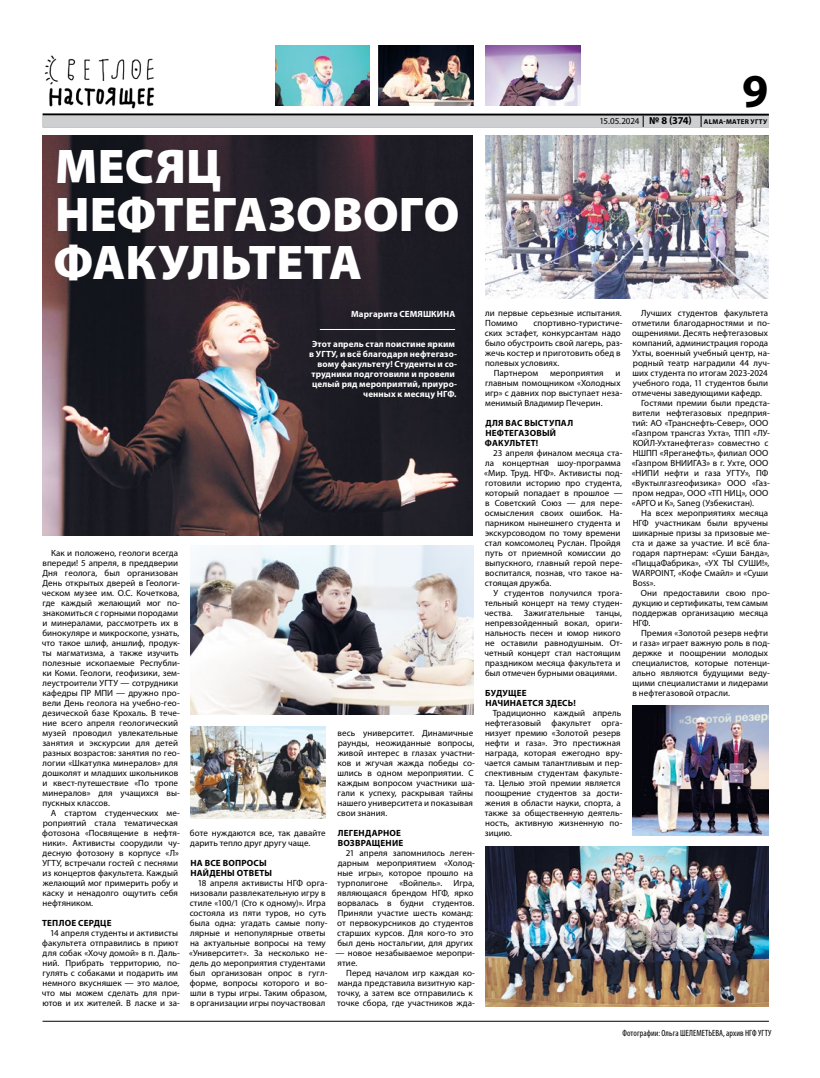
<style>
.page{position:relative;width:820px;height:1078px;background:#fff}
.page>*{position:absolute;margin:0;border:0;box-sizing:border-box;transform-origin:0 0}
.t1{font:900 48.9px/47.6px "Myriad Pro";letter-spacing:.005em;color:#fff}
.t2{font:700 47.4px "Myriad Pro";color:#000}
.t3{font:9px/10px "Myriad Pro";letter-spacing:.005em;color:#000}
.t4{font:700 9px/10px "Myriad Pro";letter-spacing:.01em;color:#fff;text-align:right}
.t5{font:700 9px/10px "Myriad Pro";letter-spacing:.025em;color:#000}
.t6{font:condensed 9px "Myriad Pro";letter-spacing:.005em;color:#000}
.t7{font:700 7px "Myriad Pro";letter-spacing:.04em;color:#000}
.s1{font-weight:400;font-size:9px}
.s2{font-size:10.5px}
</style>
<div class="page">
<hr style="left:43px;top:113px;width:725px;height:3px;background:#000">
<div style="left:43px;top:116px;width:725px;height:11px;background:#cdcfd0"></div>
<hr style="left:43px;top:1020px;width:725px;height:1px;background:#000">
<img style="left:44px;top:55px;width:111px;height:54px">
<img style="left:43px;top:135px;width:429px;height:400px">
<img style="left:485px;top:846px;width:283px;height:159px">
<img style="left:190px;top:545px;width:283px;height:169px">
<img style="left:485px;top:135px;width:282px;height:163px">
<img style="left:190px;top:726px;width:135px;height:91px">
<img style="left:632px;top:705px;width:135px;height:130px">
<img style="left:378px;top:45px;width:95px;height:60px">
<img style="left:485px;top:45px;width:95px;height:60px">
<img style="left:275px;top:45px;width:94px;height:60px">
<hr style="left:320px;top:329px;width:135px;height:1px;background:#fff">
<h1 class="t1" style="left:53px;top:144px;width:407px">МЕСЯЦ<br>НЕФТЕГАЗОВОГО<br>ФАКУЛЬТЕТА</h1>
<h2 class="t2" style="left:741px;top:60px;width:28px">9</h2>
<p class="t7" style="left:599px;top:117px;width:169px"><span class="s1">15.05.2024</span> <span class="s2">№ 8 (374)</span> ALMA-MATER УГТУ</p>
<p class="t4" style="left:351px;top:309px;width:105px">Маргарита СЕМЯШКИНА</p>
<p class="t4" style="left:309px;top:339px;width:149px">Этот апрель стал поистине ярким в УГТУ, и всё благодаря нефтегазо&shy;вому факультету! Студенты и со&shy;трудники подготовили и провели целый ряд мероприятий, приуро&shy;ченных к месяцу НГФ.</p>
<p class="t3" style="left:42px;top:547px;width:139px;text-indent:9px">Как и положено, геологи всегда впереди! 5 апреля, в преддверии<br>Дня геолога, был организован<br>День открытых дверей в Геологи&shy;ческом музее им. О.С. Кочеткова, где каждый желающий мог по&shy;знакомиться с горными породами и минералами, рассмотреть их в бинокуляре и микроскопе, узнать, что такое шлиф, аншлиф, продук&shy;ты магматизма, а также изучить полезные ископаемые Республи&shy;ки Коми. Геологи, геофизики, зем&shy;леустроители УГТУ — сотрудники кафедры ПР МПИ — дружно про&shy;вели День геолога на учебно-гео&shy;дезической базе Крохаль. В тече&shy;ние всего апреля геологический музей проводил увлекательные занятия и экскурсии для детей разных возрастов: занятия по гео&shy;логии «Шкатулка минералов» для дошколят и младших школьников и квест-путешествие «По тропе минералов» для учащихся вы&shy;пускных классов.</p>
<p class="t3" style="left:42px;top:807px;width:139px;text-indent:9px">А стартом студенческих ме&shy;роприятий стала тематическая фотозона «Посвящение в нефтя&shy;ники». Активисты соорудили чу&shy;десную фотозону в корпусе «Л»<br>УГТУ, встречали гостей с песнями из концертов факультета. Каждый желающий мог примерить робу и каску и ненадолго ощутить себя нефтяником.</p>
<p class="t5" style="left:42px;top:917px;width:71px">ТЕПЛОЕ СЕРДЦЕ</p>
<p class="t3" style="left:42px;top:927px;width:139px;text-indent:8px">14 апреля студенты и активисты факультета отправились в приют для собак «Хочу домой» в п. Даль&shy;ний. Прибрать территорию, по&shy;гулять с собаками и подарить им немного вкусняшек — это малое, что мы можем сделать для при&shy;ютов и их жителей. В ласке и за-</p>
<p class="t3" style="left:190px;top:827px;width:137px">боте нуждаются все, так давайте дарить тепло друг другу чаще.</p>
<p class="t5" style="left:190px;top:857px;width:83px">НА ВСЕ ВОПРОСЫ<br>НАЙДЕНЫ ОТВЕТЫ</p>
<p class="t3" style="left:189px;top:877px;width:140px;text-indent:8px">18 апреля активисты НГФ орга&shy;низовали развлекательную игру в стиле «100/1 (Сто к одному)». Игра состояла из пяти туров, но суть была одна: угадать самые попу&shy;лярные и непопулярные ответы на актуальные вопросы на тему «Университет». За несколько не&shy;дель до мероприятия студентами был организован опрос в гугл&shy;форме, вопросы которого и во&shy;шли в туры игры. Таким образом, в организации игры поучаствовал</p>
<p class="t3" style="left:337px;top:727px;width:139px">весь университет. Динамичные раунды, неожиданные вопросы, живой интерес в глазах участни&shy;ков и жгучая жажда победы со&shy;шлись в одном мероприятии. С каждым вопросом участники ша&shy;гали к успеху, раскрывая тайны нашего университета и показывая свои знания.</p>
<p class="t5" style="left:337px;top:827px;width:67px">ЛЕГЕНДАРНОЕ<br>ВОЗВРАЩЕНИЕ</p>
<p class="t3" style="left:337px;top:847px;width:139px;text-indent:9px">21 апреля запомнилось леген&shy;дарным мероприятием «Холод&shy;ные игры», которое прошло на турполигоне</p>
<p class="t3" style="left:399px;top:877px;width:44px">«Войпель».</p>
<p class="t3" style="left:337px;top:877px;width:139px;text-indent:116px">Игра, являющаяся брендом НГФ, ярко ворвалась в будни студентов.<br>Приняли участие шесть команд: от первокурсников до студентов старших курсов. Для кого-то это был день ностальгии, для других</p>
<p class="t3" style="left:335px;top:947px;width:141px">— новое незабываемое меропри&shy;ятие.</p>
<p class="t3" style="left:337px;top:967px;width:139px;text-indent:9px">Перед началом игр каждая ко&shy;манда представила визитную кар&shy;точку, а затем все отправились к точке сбора, где участников жда-</p>
<p class="t3" style="left:485px;top:307px;width:138px">ли первые серьезные испытания.<br>Помимо</p>
<p class="t3" style="left:533px;top:317px;width:90px">спортивно-туристиче-</p>
<p class="t3" style="left:484px;top:327px;width:138px">ских эстафет, конкурсантам надо</p>
<p class="t3" style="left:485px;top:337px;width:139px">было обустроить свой лагерь, раз-</p>
<p class="t3" style="left:485px;top:347px;width:137px">жечь костер и приготовить обед в</p>
<p class="t3" style="left:485px;top:357px;width:76px">полевых условиях.</p>
<p class="t3" style="left:493px;top:367px;width:46px">Партнером</p>
<p class="t3" style="left:550px;top:367px;width:55px">мероприятия</p>
<p class="t3" style="left:485px;top:367px;width:139px;text-indent:130px">и главным помощником «Холодных игр» с давних пор выступает неза&shy;менимый Владимир Печерин.</p>
<p class="t5" style="left:484px;top:417px;width:90px">ДЛЯ ВАС ВЫСТУПАЛ<br>НЕФТЕГАЗОВЫЙ<br>ФАКУЛЬТЕТ!</p>
<p class="t3" style="left:484px;top:447px;width:140px;text-indent:9px">23 апреля финалом месяца ста&shy;ла концертная шоу-программа «Мир. Труд. НГФ». Активисты под&shy;готовили историю про студента, который попадает в прошлое — в Советский Союз — для пере&shy;осмысления своих ошибок. На&shy;парником нынешнего студента и экскурсоводом по тому времени стал комсомолец Руслан. Пройдя путь от приемной комиссии до выпускного, главный герой пере&shy;воспитался, познав, что такое на&shy;стоящая дружба.</p>
<p class="t3" style="left:484px;top:587px;width:139px;text-align:justify;text-indent:9px">У студентов получился трога&shy;тельный концерт на тему студен&shy;чества.</p>
<p class="t3" style="left:523px;top:607px;width:62px">Зажигательные</p>
<p class="t3" style="left:484px;top:607px;width:139px;text-indent:111px">танцы, непревзойденный вокал, ориги&shy;нальность песен и юмор никого не оставили равнодушным. От&shy;четный концерт стал настоящим праздником месяца факультета и был отмечен бурными овациями.</p>
<p class="t5" style="left:485px;top:687px;width:92px">БУДУЩЕЕ<br>НАЧИНАЕТСЯ ЗДЕСЬ!</p>
<p class="t3" style="left:484px;top:707px;width:139px;text-indent:8px">Традиционно каждый апрель нефтегазовый факультет орга&shy;низует премию «Золотой резерв нефти и газа». Это престижная награда, которая ежегодно вру&shy;чается самым талантливым и пер&shy;спективным студентам факульте&shy;та. Целью этой премии является поощрение студентов за дости&shy;жения в области науки, спорта, а также за общественную деятель&shy;ность, активную жизненную по&shy;зицию.</p>
<p class="t3" style="left:641px;top:307px;width:128px">Лучших студентов факультета</p>
<p class="t3" style="left:632px;top:317px;width:139px">отметили благодарностями и по-</p>
<p class="t3" style="left:632px;top:327px;width:137px">ощрениями. Десять нефтегазовых</p>
<p class="t3" style="left:632px;top:337px;width:137px">компаний, администрация города</p>
<p class="t3" style="left:632px;top:347px;width:139px">Ухты, военный учебный центр, на-</p>
<p class="t3" style="left:632px;top:357px;width:139px">родный театр наградили 44 луч-</p>
<p class="t3" style="left:632px;top:367px;width:137px">ших студента по итогам 2023-2024</p>
<p class="t3" style="left:632px;top:377px;width:137px">учебного года, 11 студентов были</p>
<p class="t3" style="left:632px;top:387px;width:131px">отмечены заведующими кафедр.</p>
<p class="t3" style="left:641px;top:397px;width:130px">Гостями премии были предста-</p>
<p class="t3" style="left:632px;top:407px;width:139px">вители нефтегазовых предприя-</p>
<p class="t3" style="left:632px;top:417px;width:137px">тий: АО «Транснефть-Север», ООО</p>
<p class="t3" style="left:631px;top:427px;width:140px">«Газпром трансгаз Ухта», ТПП «ЛУ-</p>
<p class="t3" style="left:632px;top:437px;width:137px">КОЙЛ-Ухтанефтегаз» совместно с</p>
<p class="t3" style="left:632px;top:447px;width:137px">НШПП «Яреганефть», филиал ООО</p>
<p class="t3" style="left:631px;top:457px;width:138px">«Газпром ВНИИГАЗ» в г. Ухте, ООО</p>
<p class="t3" style="left:631px;top:467px;width:138px">«НИПИ нефти и газа УГТУ», ПФ</p>
<p class="t3" style="left:631px;top:477px;width:140px">«Вуктылгазгеофизика» ООО «Газ-</p>
<p class="t3" style="left:632px;top:487px;width:137px">пром недра», ООО «ТП НИЦ», ООО</p>
<p class="t3" style="left:631px;top:497px;width:124px">«АРГО и К», Saneg (Узбекистан).</p>
<p class="t3" style="left:641px;top:507px;width:128px">На всех мероприятиях месяца</p>
<p class="t3" style="left:632px;top:517px;width:137px">НГФ участникам были вручены</p>
<p class="t3" style="left:632px;top:527px;width:139px">шикарные призы за призовые ме-</p>
<p class="t3" style="left:632px;top:537px;width:139px">ста и даже за участие. И всё бла-</p>
<p class="t3" style="left:632px;top:547px;width:138px">годаря партнерам: «Суши Банда»,</p>
<p class="t3" style="left:631px;top:557px;width:139px">«ПиццаФабрика», «УХ ТЫ СУШИ!»,</p>
<p class="t3" style="left:632px;top:567px;width:137px">WARPOINT, «Кофе Смайл» и «Суши</p>
<p class="t3" style="left:632px;top:577px;width:24px">Boss».</p>
<p class="t3" style="left:640px;top:587px;width:130px">Они предоставили свою про-</p>
<p class="t3" style="left:632px;top:597px;width:137px">дукцию и сертификаты, тем самым</p>
<p class="t3" style="left:632px;top:607px;width:137px">поддержав организацию месяца</p>
<p class="t3" style="left:632px;top:617px;width:19px">НГФ.</p>
<p class="t3" style="left:641px;top:627px;width:128px">Премия «Золотой резерв нефти</p>
<p class="t3" style="left:632px;top:637px;width:139px">и газа» играет важную роль в под-</p>
<p class="t3" style="left:632px;top:647px;width:137px">держке и поощрении молодых</p>
<p class="t3" style="left:632px;top:657px;width:139px">специалистов, которые потенци-</p>
<p class="t3" style="left:632px;top:667px;width:139px">ально являются будущими веду-</p>
<p class="t3" style="left:632px;top:677px;width:137px">щими специалистами и лидерами</p>
<p class="t3" style="left:632px;top:687px;width:99px">в нефтегазовой отрасли.</p>
<p class="t6" style="left:622px;top:1027px;width:151px">Фотографии: Ольга ШЕЛЕМЕТЬЕВА, архив НГФ УГТУ</p>
</div>
